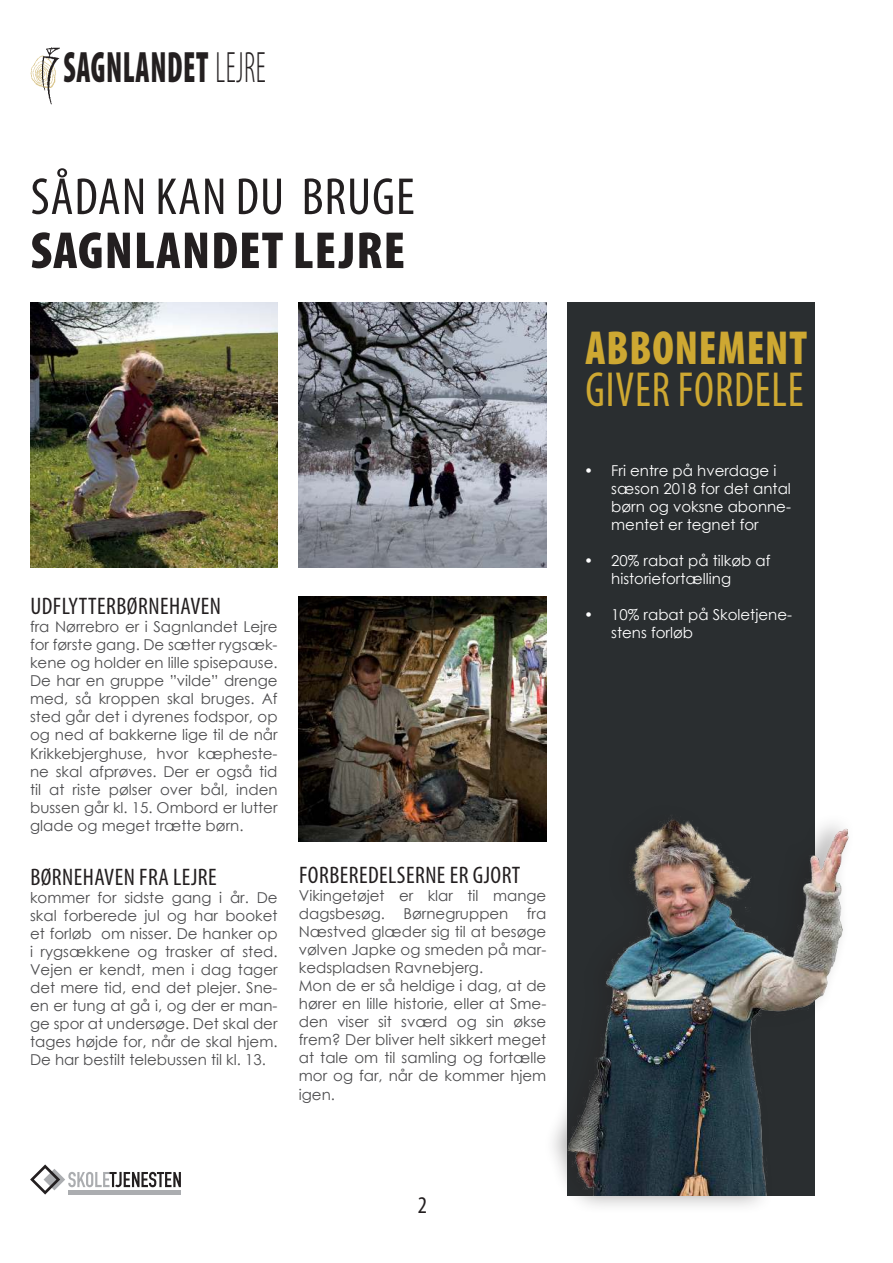
<style>
.page{position:relative;width:893px;height:1263px;background:#fff}
.page>*{position:absolute;margin:0;border:0;box-sizing:border-box;transform-origin:0 0}
.t1{font:condensed 52.5px "Myriad Pro";letter-spacing:.02em;color:#231f20}
.t2{font:900 condensed 52.5px "Myriad Pro";letter-spacing:.02em;color:#231f20}
.t3{font:condensed 49.5px "Myriad Pro";letter-spacing:.02em;color:#cea832;scale:.9 1}
.t4{font:900 condensed 48px "Myriad Pro";letter-spacing:.02em;color:#cea832;scale:.9 1}
.t5{font:900 condensed 44.1px "Myriad Pro";letter-spacing:.02em;color:#231f20;scale:.68 1}
.t6{font:condensed 24px "Myriad Pro";letter-spacing:.02em;color:#231f20}
.t7{font:15px/18px "Century Gothic";color:#4d4d4f;text-align:justify}
.t8{font:15px/18px "Century Gothic";color:#fff}
.s1{font-weight:300}
</style>
<div class="page">
<svg style="left:30px;top:1164px;width:151px;height:30px"></svg>
<div style="left:69px;top:1190px;width:112px;height:5px;background:#abadb0"></div>
<img style="left:30px;top:56px;width:11px;height:31px">
<img style="left:41px;top:47px;width:19px;height:58px">
<img style="left:30px;top:302px;width:248px;height:266px">
<div style="left:568px;top:302px;width:247px;height:893px;background:#2a2e30"></div>
<div style="left:543px;top:802px;width:313px;height:412px;background:#231f20;opacity:.41"></div>
<img style="left:568px;top:805px;width:288px;height:390px">
<img style="left:299px;top:302px;width:247px;height:266px">
<img style="left:298px;top:596px;width:248px;height:245px">
<h3 class="t5" style="left:64px;top:41px;width:299px">SAGNLANDET <span class="s1">LEJRE</span></h3>
<h1 class="t1" style="left:31px;top:168px;width:385px">SÅDAN KAN DU BRUGE</h1>
<h1 class="t2" style="left:31px;top:219px;width:376px">SAGNLANDET LEJRE</h1>
<h3 class="t6" style="left:30px;top:593px;width:192px">UDFLYTTERBØRNEHAVEN</h3>
<p class="t7" style="left:30px;top:618px;width:249px">fra Nørrebro er i Sagnlandet Lejre for første gang. De sætter rygsæk&shy;kene og holder en lille spisepause.<br>De har en gruppe ”vilde” drenge med, så kroppen skal bruges. Af sted går det i dyrenes fodspor, op og ned af bakkerne lige til de når Krikkebjerghuse, hvor kæpheste&shy;ne skal afprøves. Der er også tid til at riste pølser over bål, inden bussen går kl. 15. Ombord er lutter glade og meget trætte børn.</p>
<h3 class="t6" style="left:30px;top:863px;width:188px">BØRNEHAVEN FRA LEJRE</h3>
<p class="t7" style="left:30px;top:888px;width:249px">kommer for sidste gang i år. De skal forberede jul og har booket et forløb om nisser. De hanker op i rygsækkene og trasker af sted.<br>Vejen er kendt, men i dag tager det mere tid, end det plejer. Sne&shy;en er tung at gå i, og der er man&shy;ge spor at undersøge. Det skal der tages højde for, når de skal hjem.<br>De har bestilt telebussen til kl. 13.</p>
<h3 class="t6" style="left:299px;top:862px;width:223px">FORBEREDELSERNE ER GJORT</h3>
<p class="t7" style="left:299px;top:887px;width:249px;text-align:left">Vikingetøjet er klar til mange dagsbesøg. Børnegruppen fra<br>Næstved glæder sig til at besøge vølven Japke og smeden på mar&shy;kedspladsen Ravnebjerg.<br>Mon de er så heldige i dag, at de hører en lille historie, eller at Sme&shy;den viser sit sværd og sin økse frem? Der bliver helt sikkert meget at tale om til samling og fortælle mor og far, når de kommer hjem igen.</p>
<h3 class="t6" style="left:418px;top:1192px;width:11px">2</h3>
<h3 class="t4" style="left:585px;top:319px;width:248px">ABBONEMENT</h3>
<h2 class="t3" style="left:585px;top:363px;width:244px">GIVER FORDELE</h2>
<p class="t8" style="left:611px;top:461px;width:181px;text-indent:-27px">• Fri entre på hverdage i sæson 2018 for det antal børn og voksne abonne&shy;mentet er tegnet for</p>
<p class="t8" style="left:611px;top:551px;width:161px;text-indent:-27px">• 20% rabat på tilkøb af historiefortælling</p>
<p class="t8" style="left:611px;top:605px;width:182px;text-indent:-27px">• 10% rabat på Skoletjene&shy;stens forløb</p>
</div>
